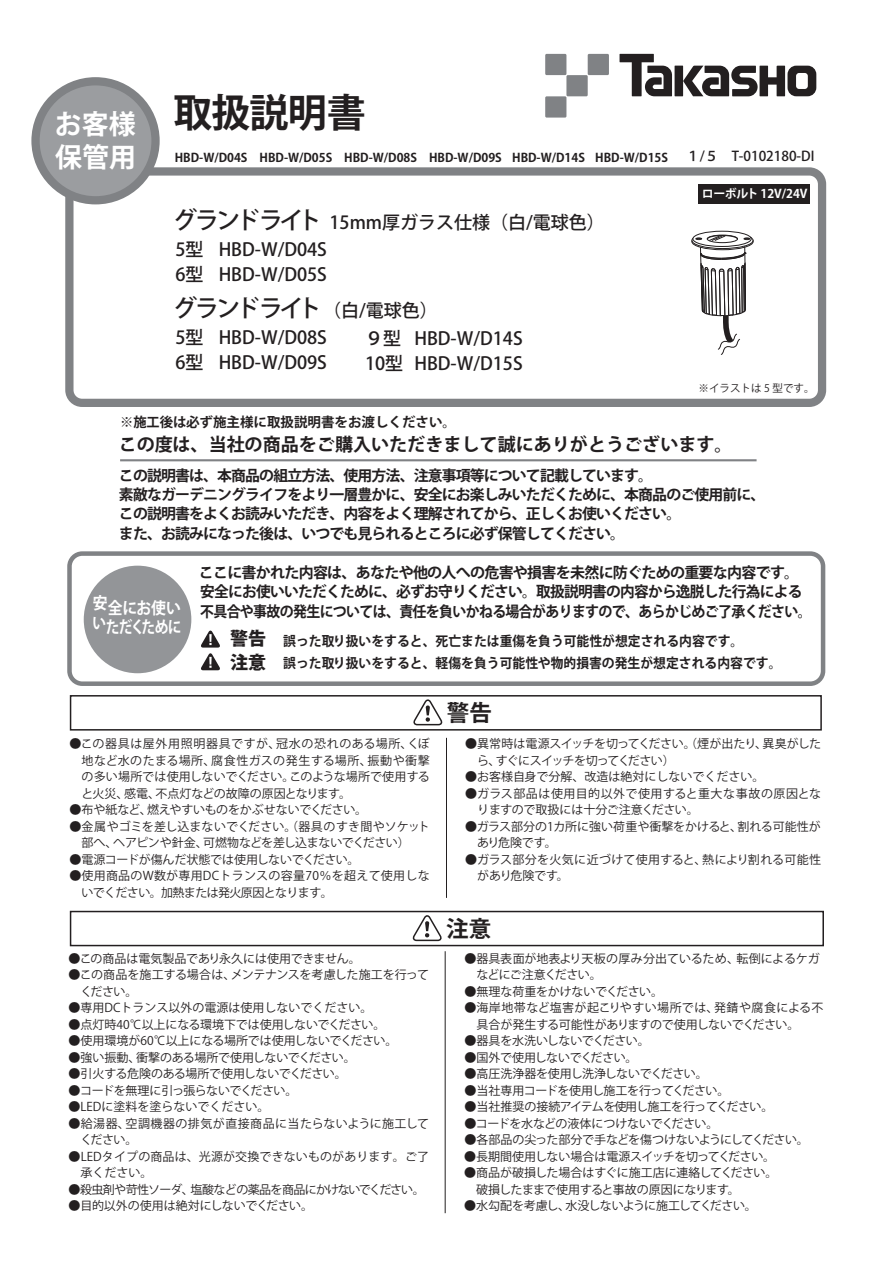
<style>
.page{position:relative;width:893px;height:1263px;background:#fff}
.page>*{position:absolute;margin:0;border:0;box-sizing:border-box;transform-origin:0 0}
.t1{font:700 39px "Koz Go Pro";letter-spacing:-.025em;color:#231f20}
.t2{font:700 27px "Koz Go Pro";color:#fff}
.t3{font:500 24px "Koz Go Pro";letter-spacing:-.13em;color:#231f20}
.t4{font:700 22.5px "Koz Go Pro";color:#231f20}
.t5{font:500 18px/24.8px "Koz Go Pro";color:#231f20}
.t6{font:700 18px "Koz Go Pro";color:#231f20}
.t7{font:800 18px/23.1px "Koz Go Pro";color:#231f20}
.t8{font:700 16.5px "Koz Go Pro";letter-spacing:-.04em;color:#fff;scale:.83 1}
.t9{font:700 15px "Koz Go Pro";letter-spacing:-.05em;color:#231f20}
.t10{font:700 15px "Koz Go Pro";letter-spacing:-.05em;color:#231f20;scale:.93 1}
.t11{font:700 14.85px/19.4px "Koz Go Pro";letter-spacing:-.055em;color:#231f20}
.t12{font:700 13.5px/22.6px "Koz Go Pro";color:#231f20;scale:.95 1}
.t13{font:700 13.5px "Koz Go Pro";color:#231f20}
.t14{font:500 13.5px "Koz Go Pro";color:#231f20}
.t15{font:12px/16.5px "Koz Go Pro";color:#231f20}
.t16{font:12px "Koz Go Pro";letter-spacing:-.03em;color:#231f20}
.t17{font:12px/16.5px "Koz Go Pro";letter-spacing:-.02em;color:#231f20}
.t18{font:12px "Koz Go Pro";letter-spacing:-.025em;color:#231f20}
.t19{font:12px/16.5px "Koz Go Pro";letter-spacing:-.04em;color:#231f20}
.t20{font:700 12px "Koz Go Pro";color:#231f20}
.t21{font:12px "Koz Go Pro";letter-spacing:-.05em;color:#231f20}
.t22{font:12px/16.5px "Koz Go Pro";letter-spacing:.02em;color:#231f20}
.t23{font:12px "Koz Go Pro";letter-spacing:-.035em;color:#231f20}
.t24{font:12px/16.5px "Koz Go Pro";letter-spacing:.04em;color:#231f20}
.t25{font:700 12px "Koz Go Pro";letter-spacing:-.015em;color:#fff}
.t26{font:10.5px "Koz Go Pro";color:#231f20}
</style>
<div class="page">
<svg style="left:619px;top:54px;width:53px;height:42px"></svg>
<div style="left:675px;top:66px;width:8px;height:30px;background:#231f20"></div>
<svg style="left:683px;top:66px;width:133px;height:30px"></svg>
<div style="left:545px;top:54px;width:21px;height:21px;background:#808285"></div>
<div style="left:566px;top:75px;width:22px;height:21px;background:#808285"></div>
<div style="left:588px;top:54px;width:21px;height:21px;background:#808285"></div>
<div style="left:545px;top:96px;width:21px;height:22px;background:#808285"></div>
<div style="left:84px;top:566px;width:107px;height:107px;background:#939598;border-radius:50%"></div>
<svg style="left:201px;top:630px;width:19px;height:40px"></svg>
<div style="left:67px;top:551px;width:758px;height:135px;border:5px solid #808285;border-radius:13px"></div>
<hr style="left:120px;top:459px;width:637px;height:2px;background:#808285">
<div style="left:65px;top:167px;width:761px;height:240px;border:8px solid #808285;border-radius:13px"></div>
<div style="left:36px;top:81px;width:120px;height:119px;background:#9b9da0;border-radius:50%"></div>
<div style="left:31px;top:77px;width:129px;height:127px;border:8px solid #808285;border-radius:50%"></div>
<div style="left:70px;top:695px;width:752px;height:35px;border:2px solid #231f20"></div>
<svg style="left:413px;top:697px;width:31px;height:29px"></svg>
<div style="left:70px;top:911px;width:754px;height:35px;border:2px solid #231f20"></div>
<svg style="left:413px;top:913px;width:31px;height:29px"></svg>
<hr style="left:446px;top:738px;width:1px;height:160px;background:#231f20">
<hr style="left:445px;top:951px;width:1px;height:262px;background:#231f20">
<div style="left:693px;top:231px;width:58px;height:16px;border:1px solid #231f20;border-radius:50%"></div>
<div style="left:698px;top:184px;width:112px;height:20px;background:#231f20"></div>
<svg style="left:691px;top:235px;width:63px;height:120px"></svg>
<h1 class="t1" style="left:55px;top:88px;width:312px"><sub>お客様</sub> 取扱説明書</h1>
<h2 class="t2" style="left:55px;top:139px;width:82px">保管用</h2>
<p class="t14" style="left:686px;top:148px;width:130px">１/５　T-0102180-DI</p>
<p class="t20" style="left:175px;top:150px;width:495px">HBD-W/D04S　HBD-W/D05S　HBD-W/D08S　HBD-W/D09S HBD-W/D14S HBD-W/D15S</p>
<h3 class="t3" style="left:173px;top:205px;width:150px">グランドライト</h3>
<h3 class="t5" style="left:329px;top:211px;width:277px">15mm厚ガラス仕様（白/電球色）</h3>
<h3 class="t5" style="left:175px;top:238px;width:30px">5型<br>6型</h3>
<h3 class="t5" style="left:219px;top:238px;width:110px">HBD-W/D04S<br>HBD-W/D05S</h3>
<h3 class="t3" style="left:173px;top:293px;width:150px">グランドライト</h3>
<h3 class="t5" style="left:175px;top:326px;width:30px">5型<br>6型</h3>
<h3 class="t5" style="left:219px;top:326px;width:110px">HBD-W/D08S<br>HBD-W/D09S</h3>
<h3 class="t5" style="left:323px;top:299px;width:116px">（白/電球色）</h3>
<h3 class="t5" style="left:365px;top:327px;width:40px">９型<br>10型</h3>
<h3 class="t5" style="left:414px;top:327px;width:110px">HBD-W/D14S<br>HBD-W/D15S</h3>
<p class="t13" style="left:120px;top:413px;width:337px">※施工後は必ず施主様に取扱説明書をお渡しください。</p>
<p class="t25" style="left:702px;top:186px;width:107px">ローボルト 12V/24V</p>
<p class="t26" style="left:698px;top:381px;width:118px">※イラストは 5 型です。</p>
<h3 class="t6" style="left:119px;top:433px;width:615px">この度は、当社の商品をご購入いただきまして誠にありがとうございます。</h3>
<p class="t11" style="left:119px;top:466px;width:648px">この説明書は、本商品の組立方法、使用方法、注意事項等について記載しています。<br>素敵なガーデニングライフをより一層豊かに、安全にお楽しみいただくために、本商品のご使用前に、この説明書をよくお読みいただき、内容をよく理解されてから、正しくお使いください。<br>また、お読みになった後は、いつでも見られるところに必ず保管してください。</p>
<p class="t9" style="left:199px;top:562px;width:602px">ここに書かれた内容は、あなたや他の人への危害や損害を未然に防ぐための重要な内容です。</p>
<p class="t9" style="left:200px;top:582px;width:604px">安全にお使いいただくために、必ずお守りください。取扱説明書の内容から逸脱した行為による</p>
<p class="t10" style="left:93px;top:601px;width:774px"><sup>安全にお使い</sup> 不具合や事故の発生については、責任を負いかねる場合がありますので、あらかじめご了承ください。</p>
<h3 class="t8" style="left:92px;top:617px;width:109px">いただくために</h3>
<p class="t12" style="left:283px;top:630px;width:526px">誤った取り扱いをすると、死亡または重傷を負う可能性が想定される内容です。<br>誤った取り扱いをすると、軽傷を負う可能性や物的損害の発生が想定される内容です。</p>
<h3 class="t7" style="left:230px;top:628px;width:37px">警告注意</h3>
<p class="t15" style="left:81px;top:736px;width:350px;text-align:justify;text-indent:-12px">●この器具は屋外用照明器具ですが、冠水の恐れのある場所、くぼ地など水のたまる場所、腐食性ガスの発生する場所、振動や衝撃の多い場所では使用しないでください。このような場所で使用すると火災、感電、不点灯などの故障の原因となります。</p>
<p class="t17" style="left:69px;top:802px;width:299px">●布や紙など、燃えやすいものをかぶせないでください。</p>
<p class="t15" style="left:81px;top:818px;width:350px;text-indent:-12px">●金属やゴミを差し込まないでください。（器具のすき間やソケット部へ、ヘアピンや針金、可燃物などを差し込まないでください）</p>
<p class="t18" style="left:69px;top:852px;width:292px">●電源コードが傷んだ状態では使用しないでください。</p>
<p class="t22" style="left:81px;top:868px;width:350px;text-indent:-12px">●使用商品のW数が専用DCトランスの容量70％を超えて使用しないでください。加熱または発火原因となります。</p>
<p class="t15" style="left:69px;top:950px;width:294px">●この商品は電気製品であり永久には使用できません。</p>
<p class="t17" style="left:81px;top:967px;width:350px;text-indent:-12px">●この商品を施工する場合は、メンテナンスを考慮した施工を行ってください。</p>
<p class="t15" style="left:69px;top:1000px;width:305px">●専用DCトランス以外の電源は使用しないでください。</p>
<p class="t15" style="left:69px;top:1016px;width:318px">●点灯時40℃以上になる環境下では使用しないでください。</p>
<p class="t15" style="left:69px;top:1033px;width:330px">●使用環境が60℃以上になる場所では使用しないでください。</p>
<p class="t18" style="left:69px;top:1050px;width:289px">●強い振動、衝撃のある場所で使用しないでください。</p>
<p class="t16" style="left:69px;top:1066px;width:280px">●引火する危険のある場所で使用しないでください。</p>
<p class="t19" style="left:69px;top:1082px;width:230px">●コードを無理に引っ張らないでください。</p>
<p class="t15" style="left:69px;top:1099px;width:202px">●LEDに塗料を塗らないでください。</p>
<p class="t24" style="left:81px;top:1115px;width:350px;text-indent:-12px">●給湯器、空調機器の排気が直接商品に当たらないように施工してください。</p>
<p class="t15" style="left:81px;top:1148px;width:350px;text-indent:-12px">●LEDタイプの商品は、光源が交換できないものがあります。ご了承ください。</p>
<p class="t21" style="left:69px;top:1182px;width:358px">●殺虫剤や苛性ソーダ、塩酸などの薬品を商品にかけないでください。</p>
<p class="t15" style="left:69px;top:1198px;width:246px">●目的以外の使用は絶対にしないでください。</p>
<h3 class="t4" style="left:447px;top:698px;width:46px">警告</h3>
<p class="t19" style="left:477px;top:736px;width:346px;text-indent:-12px">●異常時は電源スイッチを切ってください。（煙が出たり、異臭がしたら、すぐにスイッチを切ってください）</p>
<p class="t15" style="left:465px;top:769px;width:301px">●お客様自身で分解、改造は絶対にしないでください。</p>
<p class="t15" style="left:477px;top:785px;width:346px;text-indent:-12px">●ガラス部品は使用目的以外で使用すると重大な事故の原因となりますので取扱には十分ご注意ください。</p>
<p class="t15" style="left:477px;top:818px;width:345px;text-indent:-12px">●ガラス部分の1カ所に強い荷重や衝撃をかけると、割れる可能性があり危険です。</p>
<p class="t15" style="left:477px;top:851px;width:346px;text-indent:-12px">●ガラス部分を火気に近づけて使用すると、熱により割れる可能性があり危険です。</p>
<h3 class="t4" style="left:446px;top:914px;width:46px">注意</h3>
<p class="t15" style="left:476px;top:950px;width:345px;text-indent:-12px">●器具表面が地表より天板の厚み分出ているため、転倒によるケガなどにご注意ください。</p>
<p class="t17" style="left:464px;top:983px;width:200px">●無理な荷重をかけないでください。</p>
<p class="t15" style="left:476px;top:1000px;width:348px;text-indent:-12px">●海岸地帯など塩害が起こりやすい場所では、発錆や腐食による不具合が発生する可能性がありますので使用しないでください。</p>
<p class="t16" style="left:464px;top:1033px;width:187px">●器具を水洗いしないでください。</p>
<p class="t23" style="left:464px;top:1050px;width:175px">●国外で使用しないでください。</p>
<p class="t18" style="left:464px;top:1066px;width:245px">●高圧洗浄器を使用し洗浄しないでください。</p>
<p class="t16" style="left:464px;top:1083px;width:267px">●当社専用コードを使用し施工を行ってください。</p>
<p class="t23" style="left:464px;top:1099px;width:311px">●当社推奨の接続アイテムを使用し施工を行ってください。</p>
<p class="t16" style="left:464px;top:1116px;width:256px">●コードを水などの液体につけないでください。</p>
<p class="t16" style="left:464px;top:1132px;width:346px">●各部品の尖った部分で手などを傷つけないようにしてください。</p>
<p class="t16" style="left:464px;top:1149px;width:312px">●長期間使用しない場合は電源スイッチを切ってください。</p>
<p class="t15" style="left:464px;top:1165px;width:315px">●商品が破損した場合はすぐに施工店に連絡してください。　破損したままで使用すると事故の原因になります。</p>
<p class="t21" style="left:464px;top:1198px;width:294px">●水勾配を考慮し、水没しないように施工してください。</p>
</div>
